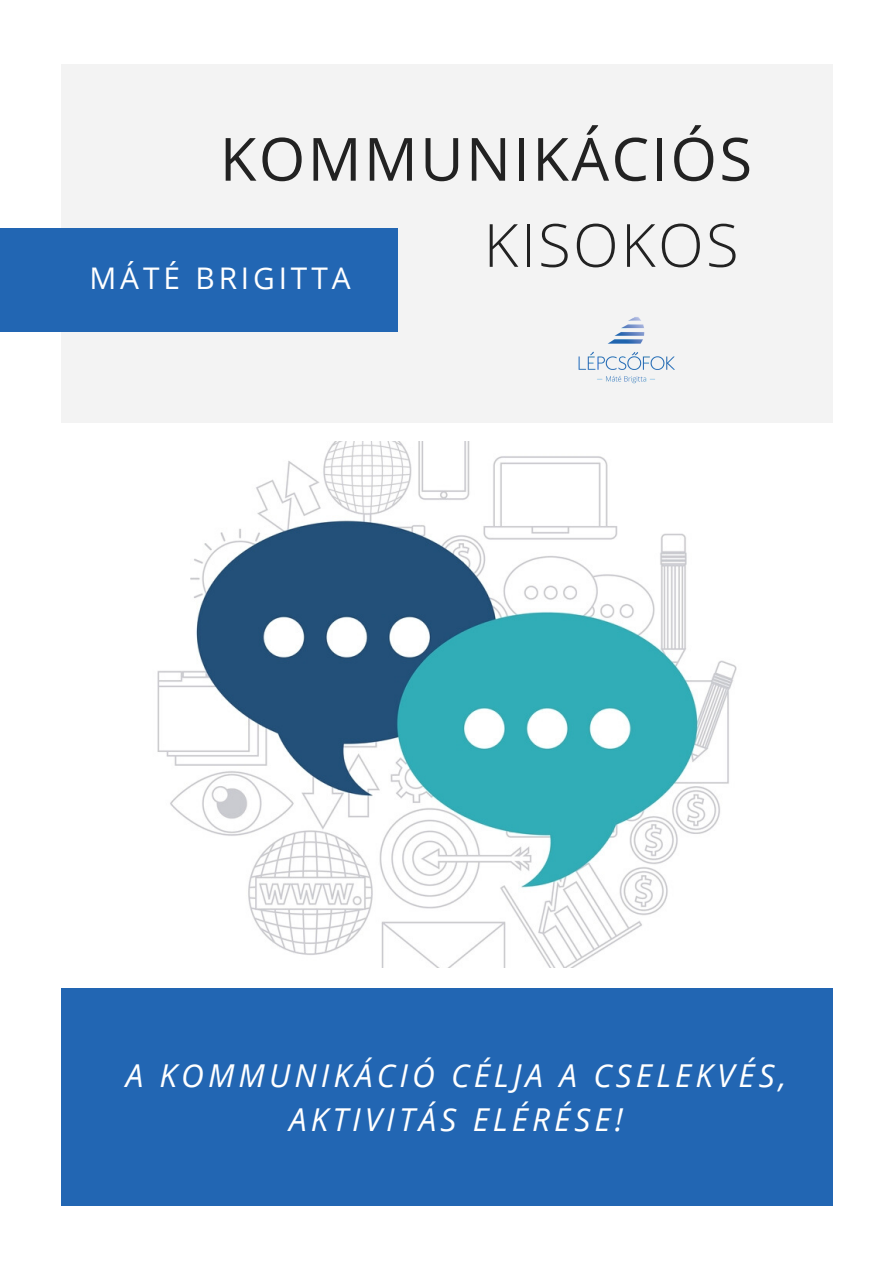
<style>
.page{position:relative;width:894px;height:1264px;background:#fff}
.page>*{position:absolute;margin:0;border:0;box-sizing:border-box;transform-origin:0 0}
.t1{font:59.55px "Open Sans";letter-spacing:.04em;color:#222}
.t2{font:300 59.55px "Open Sans";letter-spacing:.04em;color:#222}
.t3{font:italic 31.5px/44px "Open Sans";letter-spacing:.13em;color:#fff;text-align:center}
.t4{font:29.85px "Open Sans";letter-spacing:.13em;color:#fff}
</style>
<div class="page">
<div style="left:61px;top:988px;width:771px;height:217px;background:#2266b3"></div>
<div style="left:61px;top:64px;width:771px;height:358px;background:#f3f3f3"></div>
<img style="left:157px;top:441px;width:580px;height:526px">
<div style="left:0;top:229px;width:397px;height:102px;background:#2266b3"></div>
<img style="left:571px;top:296px;width:109px;height:109px;border-radius:50%">
<h1 class="t1" style="left:220px;top:117px;width:533px">KOMMUNIKÁCIÓS</h1>
<p class="t4" style="left:89px;top:257px;width:262px">MÁTÉ BRIGITTA</p>
<h1 class="t2" style="left:483px;top:203px;width:256px">KISOKOS</h1>
<p class="t3" style="left:126px;top:1053px;width:662px">A KOMMUNIKÁCIÓ CÉLJA A CSELEKVÉS,<br>AKTIVITÁS ELÉRÉSE!</p>
</div>
